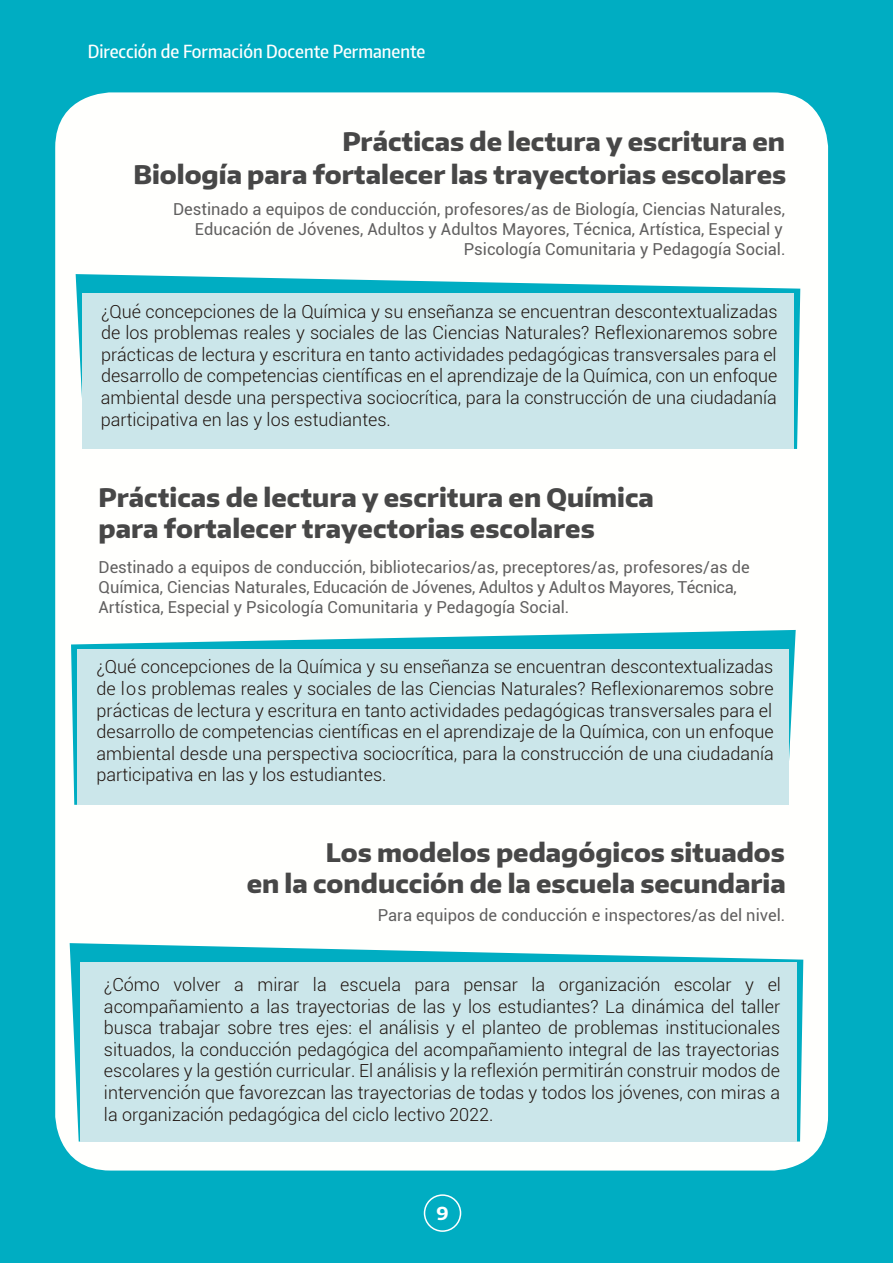
<style>
.page{position:relative;width:893px;height:1263px;background:#00adc2}
.page>*{position:absolute;margin:0;border:0;box-sizing:border-box;transform-origin:0 0}
.t1{font:800 25.5px/30.6px "Encode Sans";color:#474747;text-align:right}
.t2{font:300 18px/21.6px "Roboto";color:#1f140f;text-align:justify}
.t3{font:300 18px/21.6px "Roboto";color:#1f130e;text-align:justify}
.t4{font:500 18px "Encode Sans Condensed";color:#fff}
.t5{font:700 18px "Encode Sans";color:#fff}
.t6{font:16.5px/19.8px "Roboto";color:#605f5f;text-align:right}
.t7{font:16.5px/19.8px "Roboto";color:#616060}
</style>
<div class="page">
<div style="left:55px;top:92px;width:773px;height:1078px;background:#fffffd;border-radius:55px"></div>
<div style="left:424px;top:1194px;width:37px;height:38px;border:2px solid #fff;border-radius:50%"></div>
<svg style="left:76px;top:274px;width:724px;height:175px;fill:#00adc2"></svg>
<div style="left:82px;top:293px;width:712px;height:156px;background:#cbe6ea"></div>
<svg style="left:71px;top:630px;width:725px;height:175px;fill:#00adc2"></svg>
<div style="left:77px;top:649px;width:712px;height:156px;background:#cbe6ea"></div>
<svg style="left:70px;top:943px;width:733px;height:198px;fill:#00adc2"></svg>
<div style="left:81px;top:962px;width:716px;height:179px;background:#cbe6ea"></div>
<p class="t4" style="left:88px;top:39px;width:339px">Dirección de Formación Docente Permanente</p>
<h1 class="t1" style="left:133px;top:125px;width:654px;line-height:32.5px">Prácticas de lectura y escritura en<br>Biología para fortalecer las trayectorias escolares</h1>
<p class="t6" style="left:173px;top:199px;width:614px">Destinado a equipos de conducción, profesores/as de Biología, Ciencias Naturales,<br>Educación de Jóvenes, Adultos y Adultos Mayores, Técnica, Artística, Especial y<br>Psicología Comunitaria y Pedagogía Social.</p>
<p class="t2" style="left:101px;top:300px;width:678px">¿Qué concepciones de la Química y su enseñanza se encuentran descontextualizadas de los problemas reales y sociales de las Ciencias Naturales? Reflexionaremos sobre prácticas de lectura y escritura en tanto actividades pedagógicas transversales para el desarrollo de competencias científicas en el aprendizaje de la Química, con un enfoque ambiental desde una perspectiva sociocrítica, para la construcción de una ciudadanía participativa en las y los estudiantes.</p>
<h1 class="t1" style="left:99px;top:481px;width:557px;text-align:left">Prácticas de lectura y escritura en Química para fortalecer trayectorias escolares</h1>
<p class="t7" style="left:99px;top:557px;width:653px">Destinado a equipos de conducción, bibliotecarios/as, preceptores/as, profesores/as de<br>Química, Ciencias Naturales, Educación de Jóvenes, Adultos y Adultos Mayores, Técnica,<br>Artística, Especial y Psicología Comunitaria y Pedagogía Social.</p>
<p class="t3" style="left:96px;top:656px;width:679px">¿Qué concepciones de la Química y su enseñanza se encuentran descontextualizadas de los problemas reales y sociales de las Ciencias Naturales? Reflexionaremos sobre prácticas de lectura y escritura en tanto actividades pedagógicas transversales para el desarrollo de competencias científicas en el aprendizaje de la Química, con un enfoque ambiental desde una perspectiva sociocrítica, para la construcción de una ciudadanía participativa en las y los estudiantes.</p>
<h1 class="t1" style="left:247px;top:836px;width:541px">Los modelos pedagógicos situados<br>en la conducción de la escuela secundaria</h1>
<p class="t6" style="left:378px;top:904px;width:409px">Para equipos de conducción e inspectores/as del nivel.</p>
<p class="t2" style="left:104px;top:973px;width:679px">¿Cómo volver a mirar la escuela para pensar la organización escolar y el acompañamiento a las trayectorias de las y los estudiantes? La dinámica del taller busca trabajar sobre tres ejes: el análisis y el planteo de problemas institucionales situados, la conducción pedagógica del acompañamiento integral de las trayectorias escolares y la gestión curricular. El análisis y la reflexión permitirán construir modos de intervención que favorezcan las trayectorias de todas y todos los jóvenes, con miras a la organización pedagógica del ciclo lectivo 2022.</p>
<p class="t5" style="left:436px;top:1201px;width:14px">9</p>
</div>
